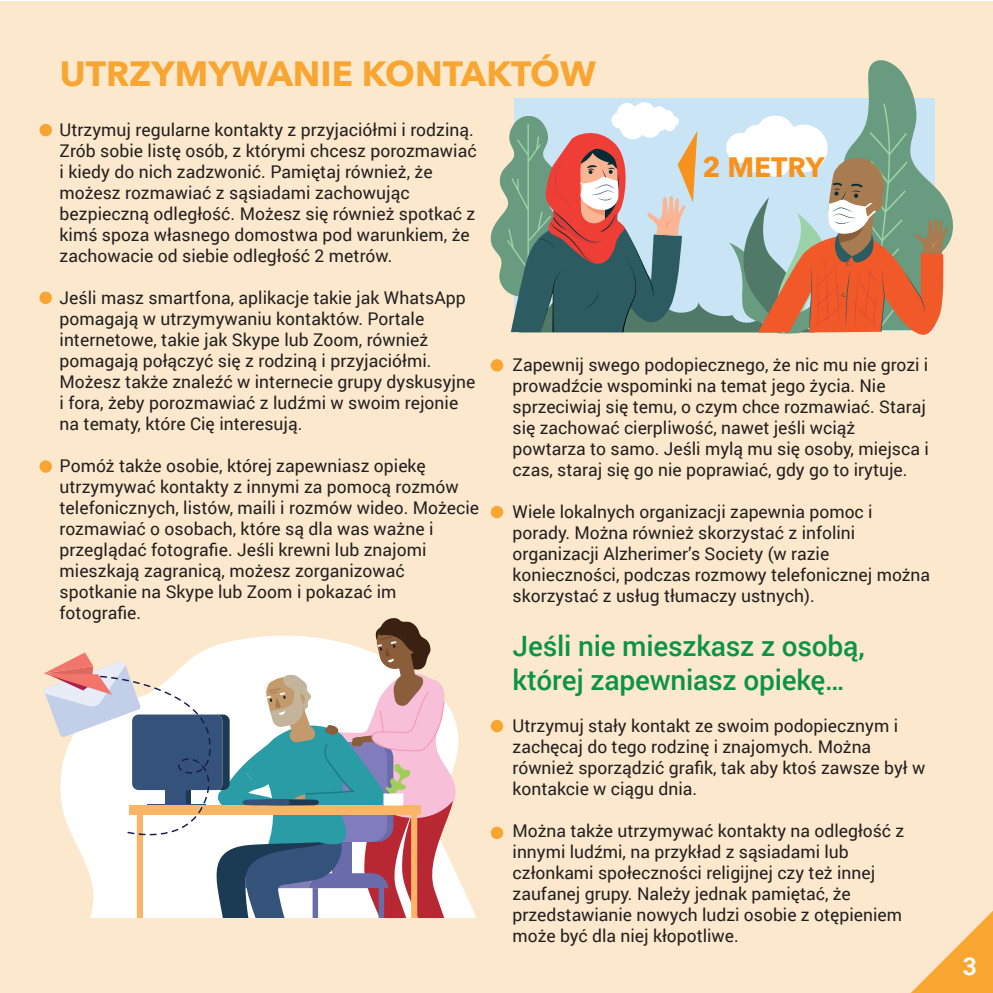
<style>
.page{position:relative;width:993px;height:993px;background:#fff}
.page>*{position:absolute;margin:0;border:0;box-sizing:border-box;transform-origin:0 0}
.t1{font:700 35px "Avenir Next";color:#f9a531}
.t2{font:500 28px/33.6px "Roboto";letter-spacing:-.005em;color:#0d9344}
.t3{font:700 28px "Avenir Next";color:#f7931d}
.t4{font:700 24.5px "Roboto";color:#fff}
.t5{font:17.5px/21px "Roboto";color:#231f20}
</style>
<div class="page">
<div style="left:0;top:2px;width:992px;height:990px;background:#fce9cd"></div>
<svg style="left:912px;top:912px;width:80px;height:80px"></svg>
<div style="left:39px;top:124px;width:13px;height:12px;background:#f9a531;border-radius:50%"></div>
<div style="left:39px;top:291px;width:13px;height:13px;background:#f9a531;border-radius:50%"></div>
<div style="left:39px;top:460px;width:13px;height:12px;background:#f9a531;border-radius:50%"></div>
<div style="left:490px;top:719px;width:13px;height:13px;background:#f9a531;border-radius:50%"></div>
<div style="left:490px;top:826px;width:13px;height:12px;background:#f9a531;border-radius:50%"></div>
<div style="left:490px;top:505px;width:13px;height:13px;background:#f9a531;border-radius:50%"></div>
<div style="left:490px;top:359px;width:13px;height:12px;background:#f9a531;border-radius:50%"></div>
<svg style="left:811px;top:60px;width:142px;height:184px"></svg>
<svg style="left:490px;top:102px;width:458px;height:233px;background:#ada89f"></svg>
<svg style="left:456px;top:724px;width:20px;height:193px"></svg>
<svg style="left:44px;top:618px;width:412px;height:299px"></svg>
<h1 class="t1" style="left:60px;top:43px;width:537px">UTRZYMYWANIE KONTAKTÓW</h1>
<p class="t5" style="left:60px;top:118px;width:418px">Utrzymuj regularne kontakty z przyjaciółmi i rodziną.<br>Zrób sobie listę osób, z którymi chcesz porozmawiać i kiedy do nich zadzwonić. Pamiętaj również, że możesz rozmawiać z sąsiadami zachowując bezpieczną odległość. Możesz się również spotkać z kimś spoza własnego domostwa pod warunkiem, że zachowacie od siebie odległość 2 metrów.</p>
<p class="t5" style="left:60px;top:286px;width:417px">Jeśli masz smartfona, aplikacje takie jak WhatsApp pomagają w utrzymywaniu kontaktów. Portale internetowe, takie jak Skype lub Zoom, również pomagają połączyć się z rodziną i przyjaciółmi.<br>Możesz także znaleźć w internecie grupy dyskusyjne i fora, żeby porozmawiać z ludźmi w swoim rejonie na tematy, które Cię interesują.</p>
<p class="t5" style="left:60px;top:454px;width:421px">Pomóż także osobie, której zapewniasz opiekę utrzymywać kontakty z innymi za pomocą rozmów telefonicznych, listów, maili i rozmów wideo. Możecie rozmawiać o osobach, które są dla was ważne i przeglądać fotografie. Jeśli krewni lub znajomi mieszkają zagranicą, możesz zorganizować spotkanie na Skype lub Zoom i pokazać im fotografie.</p>
<h2 class="t3" style="left:702px;top:142px;width:124px">2 METRY</h2>
<p class="t5" style="left:512px;top:353px;width:417px">Zapewnij swego podopiecznego, że nic mu nie grozi i prowadźcie wspominki na temat jego życia. Nie sprzeciwiaj się temu, o czym chce rozmawiać. Staraj się zachować cierpliwość, nawet jeśli wciąż powtarza to samo. Jeśli mylą mu się osoby, miejsca i czas, staraj się go nie poprawiać, gdy go to irytuje.</p>
<p class="t5" style="left:512px;top:500px;width:419px">Wiele lokalnych organizacji zapewnia pomoc i porady. Można również skorzystać z infolini organizacji Alzherimer’s Society (w razie konieczności, podczas rozmowy telefonicznej można skorzystać z usług tłumaczy ustnych).</p>
<h2 class="t2" style="left:512px;top:628px;width:353px">Jeśli nie mieszkasz z osobą, której zapewniasz opiekę…</h2>
<p class="t5" style="left:512px;top:714px;width:414px">Utrzymuj stały kontakt ze swoim podopiecznym i zachęcaj do tego rodzinę i znajomych. Można również sporządzić grafik, tak aby ktoś zawsze był w kontakcie w ciągu dnia.</p>
<p class="t5" style="left:512px;top:819px;width:393px">Można także utrzymywać kontakty na odległość z innymi ludźmi, na przykład z sąsiadami lub członkami społeczności religijnej czy też innej zaufanej grupy. Należy jednak pamiętać, że przedstawianie nowych ludzi osobie z otępieniem może być dla niej kłopotliwe.</p>
<h3 class="t4" style="left:962px;top:948px;width:16px">3</h3>
</div>
